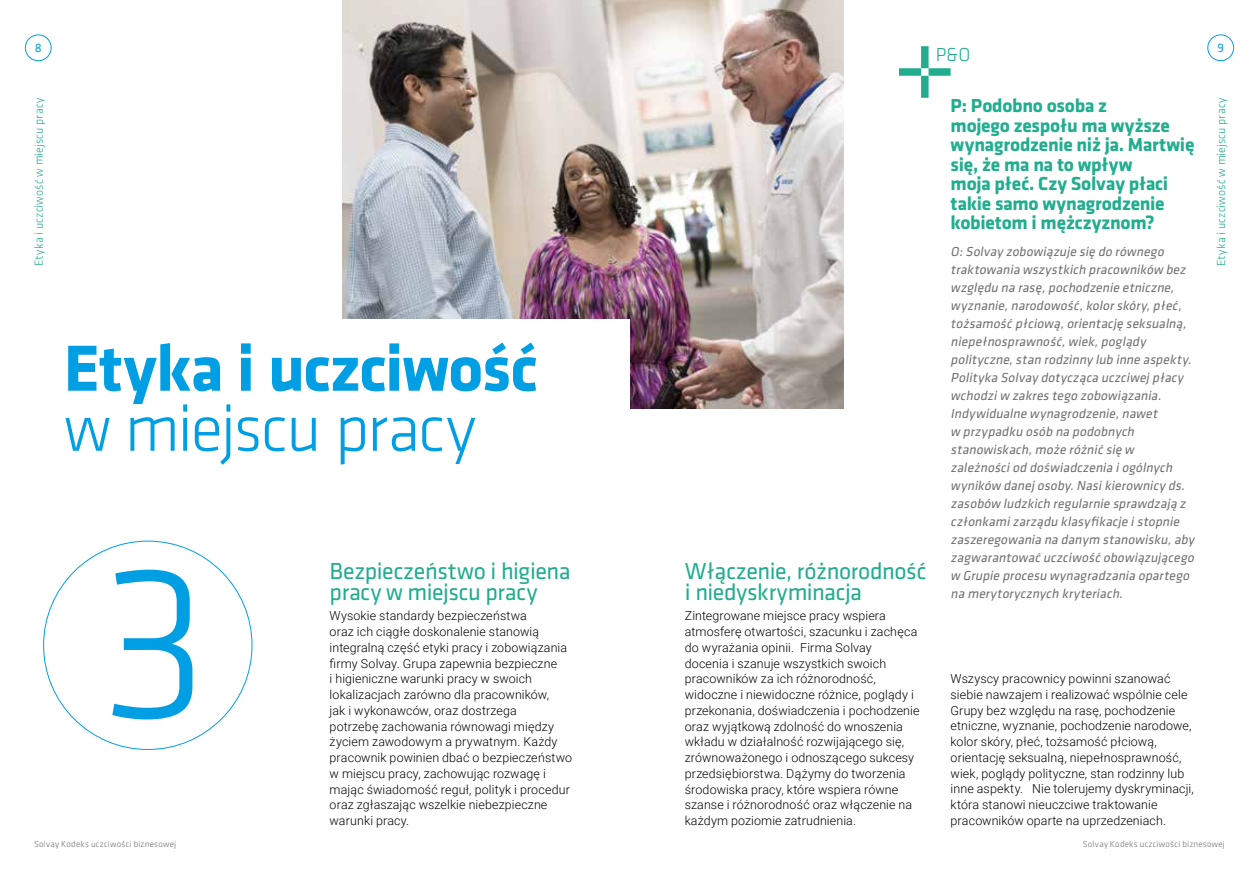
<style>
.page{position:relative;width:1259px;height:893px;background:#fff}
.page>*{position:absolute;margin:0;border:0;box-sizing:border-box;transform-origin:0 0}
.t1{font:300 225px "Klavika";color:#009fe3}
.t2{font:700 67.5px "Klavika";letter-spacing:-.02em;color:#009fe3}
.t3{font:300 67.5px "Klavika";letter-spacing:-.03em;color:#009fe3}
.t4{font:24px/21px "Klavika";letter-spacing:-.015em;color:#21ad8e}
.t5{font:700 19.5px/19.5px "Klavika";letter-spacing:-.015em;color:#21ad8e}
.t6{font:300 19.5px "Klavika";color:#21ad8e}
.t7{font:italic 13.5px/18px "Klavika";letter-spacing:.01em;color:#706f6f}
.t8{font:12.75px "Klavika";color:#009fe3}
.t9{font:300 12.45px/15.8px "Roboto";letter-spacing:.01em;color:#000}
.t10{font:300 12px "Klavika";letter-spacing:.02em;color:#21ad8e}
.t11{font:300 9px "Klavika";letter-spacing:.025em;color:#706f6f}
</style>
<div class="page">
<div style="left:921px;top:76px;width:7px;height:22px;background:#21ad8e"></div>
<div style="left:928px;top:68px;width:22px;height:8px;background:#21ad8e"></div>
<div style="left:899px;top:68px;width:22px;height:8px;background:#21ad8e"></div>
<div style="left:921px;top:46px;width:7px;height:22px;background:#21ad8e"></div>
<div style="left:25px;top:35px;width:26px;height:26px;border:1px solid #009fe3;border-radius:50%"></div>
<div style="left:1207px;top:35px;width:26px;height:26px;border:1px solid #009fe3;border-radius:50%"></div>
<img style="left:342px;top:0;width:501px;height:408px">
<div style="left:64px;top:319px;width:565px;height:198px;background:#fff"></div>
<p class="t8" style="left:35px;top:41px;width:8px">8</p>
<p class="t8" style="left:1217px;top:41px;width:8px">9</p>
<h3 class="t6" style="left:935px;top:44px;width:36px">P&amp;O</h3>
<p class="t10" style="left:32px;top:266px;width:170px;rotate:-90deg">Etyka i uczciwość w miejscu pracy</p>
<p class="t10" style="left:1214px;top:266px;width:170px;rotate:-90deg">Etyka i uczciwość w miejscu pracy</p>
<h3 class="t5" style="left:950px;top:97px;width:245px">P: Podobno osoba z<br>mojego zespołu ma wyższe wynagrodzenie niż ja. Martwię się, że ma na to wpływ<br>moja płeć. Czy Solvay płaci takie samo wynagrodzenie kobietom i mężczyznom?</h3>
<p class="t7" style="left:950px;top:243px;width:248px">O:Solvay zobowiązuje się do równego traktowania wszystkich pracowników bez względu na rasę,pochodzenie etniczne, wyznanie,narodowość,kolorskóry,płeć, tożsamość płciową,orientację seksualną, niepełnosprawność,wiek,poglądy polityczne,stan rodzinny lub inne aspekty.<br>Polityka Solvay dotycząca uczciwej płacy wchodziw zakres tego zobowiązania.<br>Indywidualne wynagrodzenie,nawet<br>w przypadku osób na podobnych stanowiskach,może różnić się w zależnościod doświadczenia iogólnych wyników danej osoby.Nasikierownicy ds. zasobów ludzkich regularnie sprawdzają z członkamizarządu klasyfikacje istopnie zaszeregowania na danym stanowisku,aby zagwarantować uczciwość obowiązującego w Grupie procesu wynagradzania opartego na merytorycznych kryteriach.</p>
<h2 class="t2" style="left:64px;top:332px;width:476px">Etyka i uczciwość</h2>
<h2 class="t3" style="left:64px;top:392px;width:414px">w miejscu pracy</h2>
<h3 class="t4" style="left:330px;top:561px;width:242px">Bezpieczeństwo i higiena pracy w miejscu pracy</h3>
<p class="t9" style="left:330px;top:608px;width:244px">Wysokie standardy bezpieczeństwa<br>oraz ich ciągłe doskonalenie stanowią integralną część etyki pracy i zobowiązania firmy Solvay. Grupa zapewnia bezpieczne<br>i higieniczne warunki pracy w swoich lokalizacjach zarówno dla pracowników,<br>jak i wykonawców, oraz dostrzega<br>potrzebę zachowania równowagi między życiem zawodowym a prywatnym. Każdy pracownik powinien dbać o bezpieczeństwo w miejscu pracy, zachowując rozwagę i mając świadomość reguł, polityk i procedur oraz zgłaszając wszelkie niebezpieczne warunki pracy.</p>
<h3 class="t4" style="left:685px;top:561px;width:243px">Włączenie, różnorodność i niedyskryminacja</h3>
<p class="t9" style="left:685px;top:608px;width:236px">Zintegrowane miejsce pracy wspiera atmosferę otwartości, szacunku i zachęca do wyrażania opinii. Firma Solvay<br>docenia i szanuje wszystkich swoich pracowników za ich różnorodność, widoczne i niewidoczne różnice, poglądy i przekonania, doświadczenia i pochodzenie oraz wyjątkową zdolność do wnoszenia wkładu w działalność rozwijającego się, zrównoważonego i odnoszącego sukcesy przedsiębiorstwa. Dążymy do tworzenia środowiska pracy, które wspiera równe szanse i różnorodność oraz włączenie na każdym poziomie zatrudnienia.</p>
<h1 class="t1" style="left:100px;top:520px;width:112px">3</h1>
<p class="t9" style="left:950px;top:670px;width:245px">Wszyscy pracownicy powinni szanować siebie nawzajem i realizować wspólnie cele Grupy bez względu na rasę, pochodzenie etniczne, wyznanie, pochodzenie narodowe, kolor skóry, płeć, tożsamość płciową, orientację seksualną, niepełnosprawność, wiek, poglądy polityczne, stan rodzinny lub inne aspekty. Nie tolerujemy dyskryminacji, która stanowi nieuczciwe traktowanie pracowników oparte na uprzedzeniach.</p>
<p class="t11" style="left:34px;top:839px;width:144px">Solvay Kodeks uczciwości biznesowej</p>
<p class="t11" style="left:1082px;top:839px;width:144px">Solvay Kodeks uczciwości biznesowej</p>
</div>
